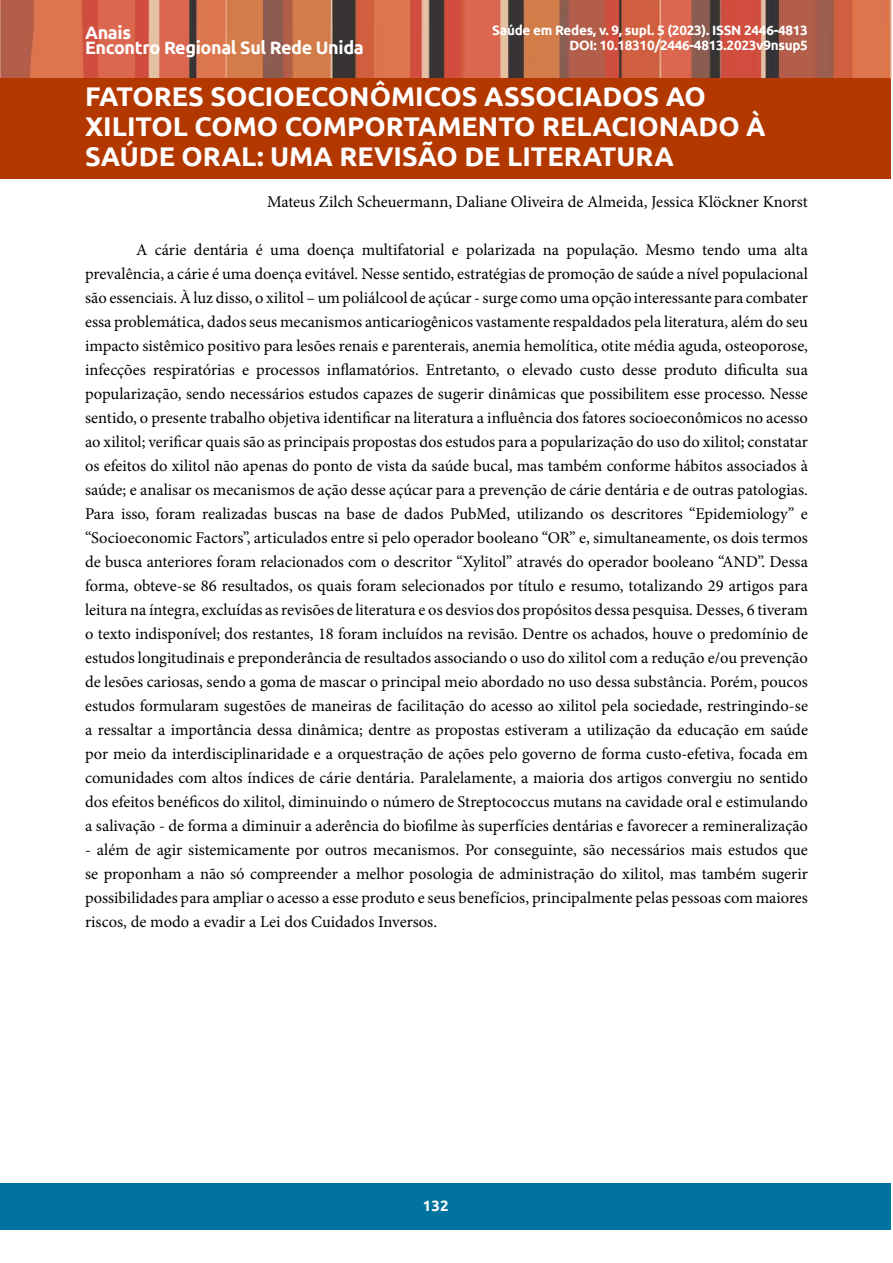
<style>
.page{position:relative;width:893px;height:1263px;background:#fff}
.page>*{position:absolute;margin:0;border:0;box-sizing:border-box;transform-origin:0 0}
.t1{font:700 27px/30px "Ubuntu";color:#fff}
.t2{font:700 18px/15px "Ubuntu";letter-spacing:-.02em;color:#fff}
.t3{font:16.5px/24px "Minion Pro";color:#000;text-align:justify}
.t4{font:700 15px "Ubuntu";color:#fff}
.t5{font:700 13.5px/15px "Ubuntu";letter-spacing:-.02em;color:#fff;text-align:right}
</style>
<div class="page">
<div style="left:0;top:0;width:891px;height:179px;background:#b23800"></div>
<img style="left:0;top:0;width:891px;height:78px">
<div style="left:0;top:1183px;width:891px;height:47px;background:#00749f"></div>
<p class="t5" style="left:492px;top:23px;width:317px">Saúde em Redes, v. 9, supl. 5 (2023). ISSN 2446-4813<br>DOI: 10.18310/2446-4813.2023v9nsup5</p>
<p class="t2" style="left:85px;top:24px;width:280px">Anais<br>Encontro Regional Sul Rede Unida</p>
<h1 class="t1" style="left:85px;top:81px;width:682px">FATORES SOCIOECONÔMICOS ASSOCIADOS AO<br>XILITOL COMO COMPORTAMENTO RELACIONADO À<br>SAÚDE ORAL: UMA REVISÃO DE LITERATURA</h1>
<p class="t3" style="left:267px;top:190px;width:542px">Mateus Zilch Scheuermann, Daliane Oliveira de Almeida, Jessica Klöckner Knorst</p>
<p class="t3" style="left:85px;top:238px;width:724px;text-indent:51px">A cárie dentária é uma doença multifatorial e polarizada na população. Mesmo tendo uma alta prevalência, a cárie é uma doença evitável. Nesse sentido, estratégias de promoção de saúde a nível populacional são essenciais. À luz disso, o xilitol – um poliálcool de açúcar - surge como uma opção interessante para combater essa problemática, dados seus mecanismos anticariogênicos vastamente respaldados pela literatura, além do seu impacto sistêmico positivo para lesões renais e parenterais, anemia hemolítica, otite média aguda, osteoporose, infecções respiratórias e processos inflamatórios. Entretanto, o elevado custo desse produto dificulta sua popularização, sendo necessários estudos capazes de sugerir dinâmicas que possibilitem esse processo. Nesse sentido, o presente trabalho objetiva identificar na literatura a influência dos fatores socioeconômicos no acesso ao xilitol; verificar quais são as principais propostas dos estudos para a popularização do uso do xilitol; constatar os efeitos do xilitol não apenas do ponto de vista da saúde bucal, mas também conforme hábitos associados à saúde; e analisar os mecanismos de ação desse açúcar para a prevenção de cárie dentária e de outras patologias.<br>Para isso, foram realizadas buscas na base de dados PubMed, utilizando os descritores “Epidemiology” e “Socioeconomic Factors”, articulados entre si pelo operador booleano “OR” e, simultaneamente, os dois termos de busca anteriores foram relacionados com o descritor “Xylitol” através do operador booleano “AND”. Dessa forma, obteve-se 86 resultados, os quais foram selecionados por título e resumo, totalizando 29 artigos para leitura na íntegra, excluídas as revisões de literatura e os desvios dos propósitos dessa pesquisa. Desses, 6 tiveram o texto indisponível; dos restantes, 18 foram incluídos na revisão. Dentre os achados, houve o predomínio de estudos longitudinais e preponderância de resultados associando o uso do xilitol com a redução e/ou prevenção de lesões cariosas, sendo a goma de mascar o principal meio abordado no uso dessa substância. Porém, poucos estudos formularam sugestões de maneiras de facilitação do acesso ao xilitol pela sociedade, restringindo-se a ressaltar a importância dessa dinâmica; dentre as propostas estiveram a utilização da educação em saúde por meio da interdisciplinaridade e a orquestração de ações pelo governo de forma custo-efetiva, focada em comunidades com altos índices de cárie dentária. Paralelamente, a maioria dos artigos convergiu no sentido dos efeitos benéficos do xilitol, diminuindo o número de Streptococcus mutans na cavidade oral e estimulando a salivação - de forma a diminuir a aderência do biofilme às superfícies dentárias e favorecer a remineralização</p>
<p class="t3" style="left:85px;top:838px;width:724px">- além de agir sistemicamente por outros mecanismos. Por conseguinte, são necessários mais estudos que se proponham a não só compreender a melhor posologia de administração do xilitol, mas também sugerir possibilidades para ampliar o acesso a esse produto e seus benefícios, principalmente pelas pessoas com maiores riscos, de modo a evadir a Lei dos Cuidados Inversos.</p>
<p class="t4" style="left:423px;top:1197px;width:27px">132</p>
</div>
